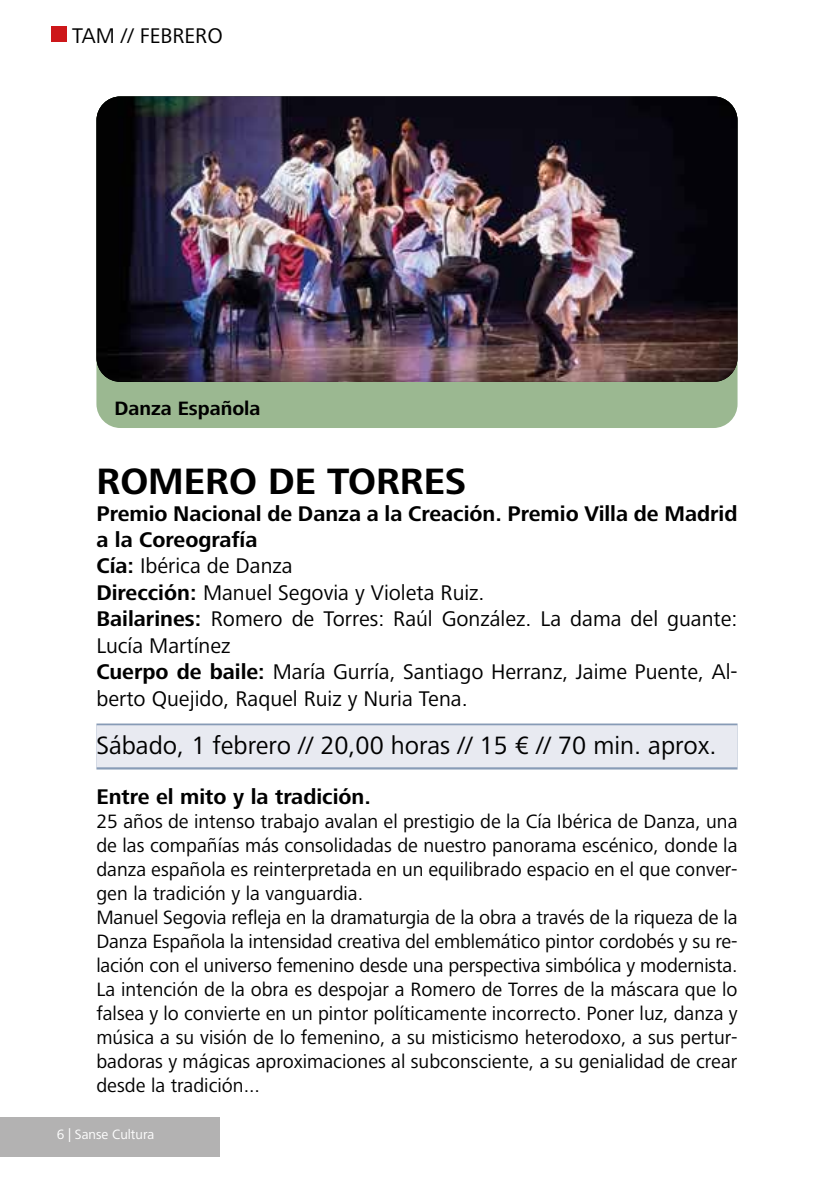
<style>
.page{position:relative;width:834px;height:1191px;background:#fff}
.page>*{position:absolute;margin:0;border:0;box-sizing:border-box;transform-origin:0 0}
.t1{font:700 38px "Frutiger Next LT";color:#000}
.t2{font:26px "Frutiger Next LT";color:#000}
.t3{font:22px/26.4px "Frutiger Next LT";color:#000}
.t4{font:700 22px "Frutiger Next LT";color:#000}
.t5{font:20px/24px "Frutiger Next LT";color:#000}
.t6{font:700 20px "Frutiger Next LT";color:#000}
.t7{font:14px "Frutiger Next LT";color:#fff}
.s1{font-weight:700}
</style>
<div class="page">
<div style="left:96px;top:723px;width:641px;height:46px;background:linear-gradient(to right,#a5b3c8,#a5b3c8)"></div>
<div style="left:96px;top:725px;width:641px;height:42px;background:#e8eaf1"></div>
<div style="left:96px;top:96px;width:641px;height:332px;background:#9bb891;border-radius:24px"></div>
<img style="left:96px;top:96px;width:641px;height:286px">
<div style="left:0;top:1117px;width:219px;height:40px;background:#b3b2b2"></div>
<div style="left:51px;top:26px;width:16px;height:16px;background:#cd171a"></div>
<p class="t3" style="left:72px;top:22px;width:152px">TAM // feb rero</p>
<p class="t6" style="left:114px;top:397px;width:147px">Danza Española</p>
<h1 class="t1" style="left:96px;top:460px;width:371px">ROMERO DE TORRES</h1>
<p class="t3" style="left:96px;top:500px;width:642px"><span class="s1">Premio Nacional de Danza a la Creación. Premio Villa de Madrid a la Coreografía<br>Cía:</span> I bérica de Danza<br><span class="s1">Dirección:</span> Manuel Segovia y Violeta Ruiz.<br><span class="s1">Bailarines:</span> Romero de Torres: Raúl González. La dama del guante:<br>Lucía Martínez<br><span class="s1">Cuerpo de baile:</span> María Gurría, Santiago Herranz, Jaime Puente, Al&shy;berto Quejido, Raquel Ruiz y Nuria Tena.</p>
<h2 class="t2" style="left:96px;top:730px;width:621px">Sábado, 1 febrero // 20,00 horas // 15 € // 70 min. aprox.</h2>
<p class="t4" style="left:96px;top:784px;width:276px">Entre el mito y la tradición.</p>
<p class="t5" style="left:96px;top:809px;width:642px">25 años de intenso trabajo avalan el prestigio de la Cía I bérica de Danza, una de las compañías más consolidadas de nuestro panorama escénico, donde la danza española es reinterpretada en un equilibrado espacio en el que conver&shy;gen la tradición y la vanguardia.<br>Manuel Segovia refleja en la dramaturgia de la obra a través de la riqueza de la Danza Española la intensidad creativa del emblemático pintor cordobés y su re&shy;lación con el universo femenino desde una perspectiva simbólica y modernista.<br>La intención de la obra es despojar a Romero de Torres de la máscara que lo falsea y lo convierte en un pintor políticamente incorrecto. Poner luz, danza y música a su visión de lo femenino, a su misticismo heterodoxo, a sus pertur&shy;badoras y mágicas aproximaciones al subconsciente, a su genialidad de crear desde la tradición...</p>
<p class="t7" style="left:57px;top:1127px;width:99px">6 | Sanse Cultura</p>
</div>
